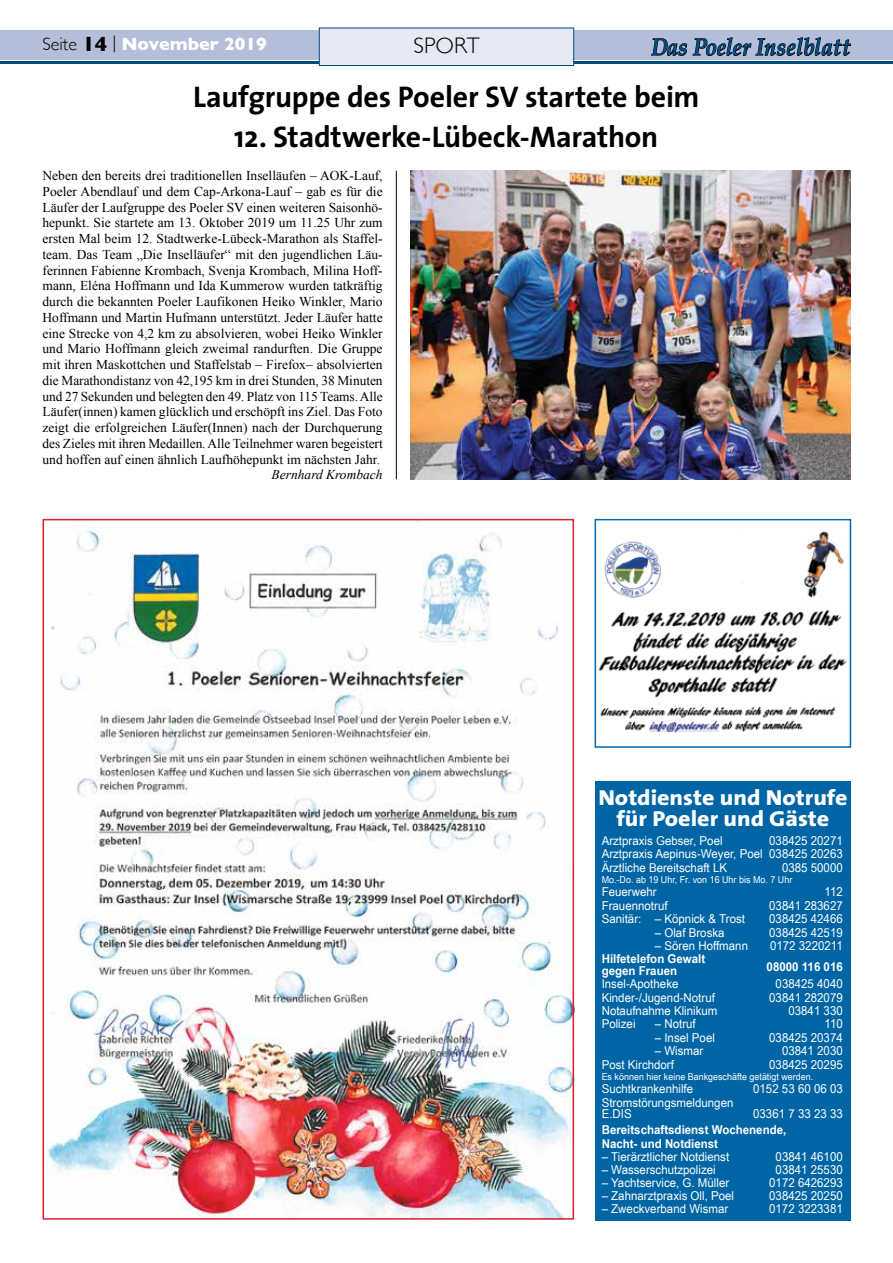
<style>
.page{position:relative;width:893px;height:1263px;background:#fff}
.page>*{position:absolute;margin:0;border:0;box-sizing:border-box;transform-origin:0 0}
.t1{font:700 30px "The Sans";letter-spacing:-.01em;color:#000}
.t2{font:italic 700 24.15px "Palatino";letter-spacing:.005em;color:#004b80;scale:.87 1}
.t3{font:300 22.5px "Gill Sans";letter-spacing:.005em;color:#000}
.t4{font:800 21.75px/20.4px "The Sans";color:#fff;text-align:center;scale:1.1 1}
.t5{font:700 18px "Gill Sans";color:#fff}
.t6{font:13.5px/15.8px "Times New Roman";color:#000;text-align:justify}
.t7{font:italic 13.5px "Times New Roman";color:#000}
.t8{font:12.3px/13.5px "Arial Narrow";color:#fff;text-align:justify;scale:1.15 1}
.t9{font:700 12.3px/11.1px "Arial Narrow";color:#fff;scale:1.15 1}
.t10{font:9.45px "Arial Narrow";color:#fff;scale:1.15 1}
.s1{font-weight:300;color:#000}
.s2{font-size:21px;color:#000}
</style>
<div class="page">
<div style="left:0;top:30px;width:893px;height:30px;background:#b4bed8"></div>
<svg style="left:651px;top:38px;width:36px;height:18px"></svg>
<svg style="left:693px;top:37px;width:158px;height:20px"></svg>
<hr style="left:0;top:61px;width:893px;height:3px;background:#004b80">
<div style="left:319px;top:28px;width:255px;height:38px;background:#e6e9f4"></div>
<div style="left:319px;top:28px;width:255px;height:38px;border:1px solid #004b80"></div>
<img style="left:598px;top:531px;width:249px;height:202px">
<div style="left:595px;top:519px;width:256px;height:229px;border:2px solid #0067b0"></div>
<img style="left:410px;top:171px;width:440px;height:308px">
<img style="left:47px;top:522px;width:524px;height:695px">
<div style="left:595px;top:781px;width:255px;height:439px;background:#0065a5"></div>
<hr style="left:396px;top:171px;width:1px;height:308px;background:#000">
<h3 class="t5" style="left:43px;top:29px;width:226px"><span class="s1">Seite</span> <span class="s2">14</span> <span class="s1">|</span> November 2019</h3>
<h3 class="t3" style="left:413px;top:28px;width:68px">SPORT</h3>
<h1 class="t1" style="left:193px;top:72px;width:508px">Laufgruppe des Poeler SV startete beim</h1>
<h1 class="t1" style="left:234px;top:111px;width:426px">12. Stadtwerke-Lübeck-Marathon</h1>
<p class="t6" style="left:43px;top:167px;width:342px">Neben den bereits drei traditionellen Inselläufen – AOK-Lauf, Poeler Abendlauf und dem Cap-Arkona-Lauf – gab es für die Läufer der Laufgruppe des Poeler SV einen weiteren Saisonhö&shy;hepunkt. Sie startete am 13. Oktober 2019 um 11.25 Uhr zum ersten Mal beim 12. Stadtwerke-Lübeck-Marathon als Staffel&shy;team. Das Team „Die Inselläufer“ mit den jugendlichen Läu&shy;ferinnen Fabienne Krombach, Svenja Krombach, Milina Hoff&shy;mann, Eléna Hoffmann und Ida Kummerow wurden tatkräftig durch die bekannten Poeler Laufikonen Heiko Winkler, Mario Hoffmann und Martin Hufmann unterstützt. Jeder Läufer hatte eine Strecke von 4,2 km zu absolvieren, wobei Heiko Winkler und Mario Hoffmann gleich zweimal randurften. Die Gruppe mit ihren Maskottchen und Staffelstab – Firefox– absolvierten die Marathondistanz von 42,195 km in drei Stunden, 38 Minuten und 27 Sekunden und belegten den 49. Platz von 115 Teams. Alle Läufer(innen) kamen glücklich und erschöpft ins Ziel. Das Foto zeigt die erfolgreichen Läufer(Innen) nach der Durchquerung des Zieles mit ihren Medaillen. Alle Teilnehmer waren begeistert und hoffen auf einen ähnlich Laufhöhepunkt im nächsten Jahr.</p>
<p class="t7" style="left:272px;top:465px;width:113px">Bernhard Krombach</p>
<h2 class="t2" style="left:651px;top:28px;width:230px">Das Poeler Inselblatt</h2>
<h3 class="t4" style="left:598px;top:787px;width:228px">Notdienste und Notrufe für Poeler und Gäste</h3>
<p class="t8" style="left:602px;top:833px;width:107px">Arztpraxis Gebser, Poel</p>
<p class="t8" style="left:602px;top:833px;width:211px;text-indent:167px">038425 20271<br>Arztpraxis Aepinus-Weyer, Poel 038425 20263<br>Ärztliche Bereitschaft LK</p>
<p class="t8" style="left:782px;top:860px;width:54px">0385 50000</p>
<p class="t10" style="left:602px;top:872px;width:167px">Mo.-Do. ab 19 Uhr, Fr. von 16 Uhr bis Mo. 7 Uhr</p>
<p class="t8" style="left:602px;top:885px;width:49px">Feuerwehr</p>
<p class="t8" style="left:824px;top:885px;width:17px">112</p>
<p class="t8" style="left:602px;top:898px;width:59px">Frauennotruf</p>
<p class="t8" style="left:769px;top:898px;width:66px">03841 283627</p>
<p class="t8" style="left:602px;top:911px;width:126px">Sanitär: – Köpnick &amp; Trost</p>
<p class="t8" style="left:769px;top:911px;width:66px">038425 42466</p>
<p class="t8" style="left:655px;top:925px;width:62px">– Olaf Broska</p>
<p class="t8" style="left:769px;top:925px;width:66px">038425 42519</p>
<p class="t8" style="left:655px;top:938px;width:83px">– Sören Hoffmann</p>
<p class="t8" style="left:770px;top:938px;width:65px">0172 3220211</p>
<p class="t9" style="left:602px;top:953px;width:92px">Hilfetelefon Gewalt gegen Frauen</p>
<p class="t9" style="left:767px;top:960px;width:68px">08000 116 016</p>
<p class="t8" style="left:602px;top:976px;width:68px">Insel-Apotheke</p>
<p class="t8" style="left:776px;top:976px;width:60px">038425 4040</p>
<p class="t8" style="left:602px;top:990px;width:100px">Kinder-/Jugend-Notruf</p>
<p class="t8" style="left:769px;top:990px;width:66px">03841 282079</p>
<p class="t8" style="left:602px;top:1003px;width:102px">Notaufnahme Klinikum</p>
<p class="t8" style="left:788px;top:1003px;width:49px">03841 330</p>
<p class="t8" style="left:602px;top:1017px;width:31px">Polizei</p>
<p class="t8" style="left:655px;top:1017px;width:37px">– Notruf</p>
<p class="t8" style="left:824px;top:1017px;width:17px">110</p>
<p class="t8" style="left:655px;top:1030px;width:54px">– Insel Poel</p>
<p class="t8" style="left:769px;top:1030px;width:66px">038425 20374</p>
<p class="t8" style="left:655px;top:1044px;width:44px">– Wismar</p>
<p class="t8" style="left:782px;top:1044px;width:54px">03841 2030</p>
<p class="t8" style="left:602px;top:1057px;width:64px">Post Kirchdorf</p>
<p class="t8" style="left:769px;top:1057px;width:66px">038425 20295</p>
<p class="t10" style="left:602px;top:1070px;width:185px">Es können hier keine Bankgeschäfte getätigt werden.</p>
<p class="t8" style="left:602px;top:1082px;width:81px">Suchtkrankenhilfe</p>
<p class="t8" style="left:753px;top:1082px;width:79px">0152 53 60 06 03</p>
<p class="t8" style="left:602px;top:1096px;width:116px;line-height:11.1px">Stromstörungsmeldungen<br>E.DIS</p>
<p class="t8" style="left:753px;top:1106px;width:79px">03361 7 33 23 33</p>
<p class="t9" style="left:602px;top:1122px;width:162px;line-height:13.6px">Bereitschaftsdienst Wochenende,<br>Nacht- und Notdienst</p>
<p class="t8" style="left:602px;top:1149px;width:112px">– Tierärztlicher Notdienst</p>
<p class="t8" style="left:776px;top:1149px;width:60px">03841 46100</p>
<p class="t8" style="left:602px;top:1162px;width:101px">– Wasserschutzpolizei</p>
<p class="t8" style="left:776px;top:1162px;width:60px">03841 25530</p>
<p class="t8" style="left:602px;top:1175px;width:112px">– Yachtservice, G. Müller</p>
<p class="t8" style="left:769px;top:1175px;width:66px">0172 6426293</p>
<p class="t8" style="left:602px;top:1189px;width:117px">– Zahnarztpraxis Oll, Poel</p>
<p class="t8" style="left:769px;top:1189px;width:66px">038425 20250</p>
<p class="t8" style="left:602px;top:1202px;width:112px">– Zweckverband Wismar</p>
<p class="t8" style="left:769px;top:1202px;width:66px">0172 3223381</p>
</div>
